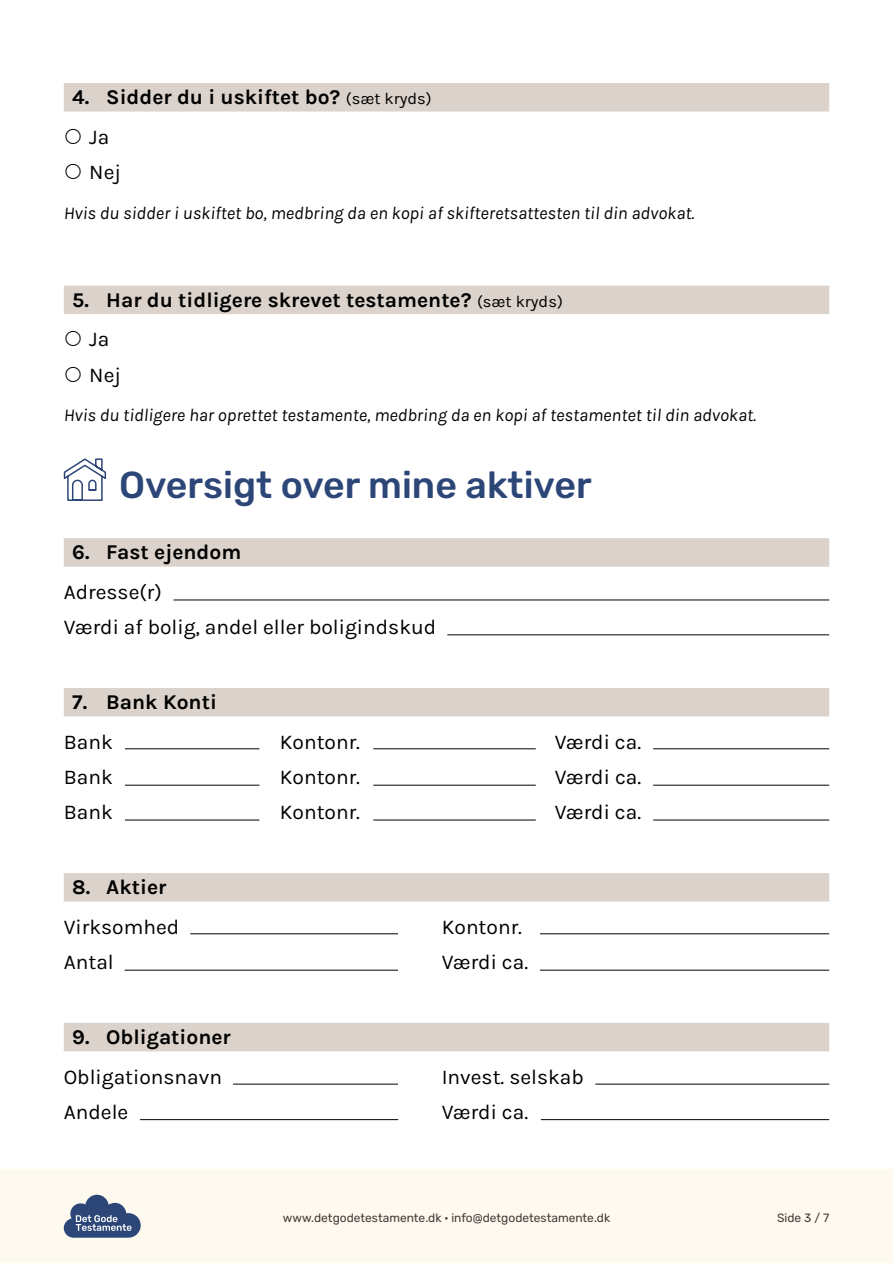
<style>
.page{position:relative;width:893px;height:1263px;background:#fff}
.page>*{position:absolute;margin:0;border:0;box-sizing:border-box;transform-origin:0 0}
.t1{font:500 37.5px "Rubik";color:#2d4678}
.t2{font:21px/35.2px "Karla";color:#000}
.t3{font:700 21px/39.5px "Karla";color:#000}
.t4{font:italic 18px "Karla";color:#000}
.t5{font:12px "Rubik";color:#413c37}
.s1{font-weight:400;font-size:16.5px}
.s2{font-weight:400}
</style>
<div class="page">
<div style="left:0;top:1169px;width:893px;height:94px;background:#fffaf0"></div>
<svg style="left:64px;top:1195px;width:77px;height:43px"></svg>
<div style="left:64px;top:83px;width:765px;height:29px;background:#dad2cb"></div>
<div style="left:64px;top:286px;width:765px;height:28px;background:#dad2cb"></div>
<div style="left:64px;top:538px;width:765px;height:29px;background:#dad2cb"></div>
<div style="left:64px;top:688px;width:765px;height:28px;background:#dad2cb"></div>
<div style="left:64px;top:873px;width:765px;height:28px;background:#dad2cb"></div>
<div style="left:64px;top:1023px;width:765px;height:28px;background:#dad2cb"></div>
<hr style="left:140px;top:1119px;width:258px;height:1px;background:#000">
<hr style="left:541px;top:1119px;width:288px;height:1px;background:#000">
<hr style="left:233px;top:1084px;width:165px;height:1px;background:#000">
<hr style="left:595px;top:1084px;width:234px;height:1px;background:#000">
<hr style="left:125px;top:970px;width:273px;height:1px;background:#000">
<hr style="left:540px;top:970px;width:289px;height:1px;background:#000">
<hr style="left:190px;top:933px;width:208px;height:1px;background:#000">
<hr style="left:540px;top:933px;width:289px;height:1px;background:#000">
<hr style="left:447px;top:634px;width:382px;height:1px;background:#000">
<hr style="left:173px;top:600px;width:656px;height:1px;background:#000">
<hr style="left:125px;top:785px;width:134px;height:1px;background:#000">
<hr style="left:373px;top:785px;width:163px;height:1px;background:#000">
<hr style="left:653px;top:785px;width:176px;height:1px;background:#000">
<hr style="left:125px;top:748px;width:134px;height:1px;background:#000">
<hr style="left:373px;top:748px;width:163px;height:1px;background:#000">
<hr style="left:653px;top:748px;width:176px;height:1px;background:#000">
<hr style="left:125px;top:820px;width:134px;height:1px;background:#000">
<hr style="left:373px;top:820px;width:163px;height:1px;background:#000">
<hr style="left:653px;top:820px;width:176px;height:1px;background:#000">
<svg style="left:63px;top:458px;width:44px;height:43px"></svg>
<p class="t3" style="left:89px;top:78px;width:344px;text-indent:-17px">4. Sidder du i uskiftet bo? <span class="s1">(sæt kryds)<br></span><span class="s2">Ja</span></p>
<p class="t2" style="left:89px;top:155px;width:33px">Nej</p>
<p class="t4" style="left:64px;top:204px;width:632px">Hvis du sidder i uskiftet bo, medbring da en kopi af skifteretsattesten til din advokat.</p>
<p class="t3" style="left:89px;top:280px;width:475px;text-indent:-17px">5. Har du tidligere skrevet testamente? <span class="s1">(sæt kryds)<br></span><span class="s2">Ja</span></p>
<p class="t2" style="left:89px;top:358px;width:33px">Nej</p>
<p class="t4" style="left:64px;top:406px;width:694px">Hvis du tidligere har oprettet testamente, medbring da en kopi af testamentet til din advokat.</p>
<h1 class="t1" style="left:119px;top:468px;width:474px">Oversigt over mine aktiver</h1>
<p class="t3" style="left:72px;top:533px;width:171px">6. Fast ejendom</p>
<p class="t2" style="left:64px;top:575px;width:374px">Adresse(r)<br>Værdi af bolig, andel eller boligindskud</p>
<p class="t3" style="left:72px;top:683px;width:146px">7. Bank Konti</p>
<p class="t2" style="left:64px;top:725px;width:51px">Bank</p>
<p class="t2" style="left:280px;top:725px;width:82px">Kontonr.</p>
<p class="t2" style="left:555px;top:725px;width:88px">Værdi ca.</p>
<p class="t2" style="left:64px;top:760px;width:51px">Bank</p>
<p class="t2" style="left:280px;top:760px;width:82px">Kontonr.</p>
<p class="t2" style="left:555px;top:760px;width:88px">Værdi ca.</p>
<p class="t2" style="left:64px;top:795px;width:51px">Bank</p>
<p class="t2" style="left:280px;top:795px;width:82px">Kontonr.</p>
<p class="t2" style="left:555px;top:795px;width:88px">Værdi ca.</p>
<p class="t3" style="left:72px;top:868px;width:96px">8. Aktier</p>
<p class="t2" style="left:64px;top:910px;width:117px">Virksomhed</p>
<p class="t2" style="left:442px;top:910px;width:82px">Kontonr.</p>
<p class="t2" style="left:64px;top:945px;width:52px">Antal</p>
<p class="t2" style="left:442px;top:945px;width:88px">Værdi ca.</p>
<p class="t3" style="left:72px;top:1018px;width:160px">9. Obligationer</p>
<p class="t2" style="left:64px;top:1059px;width:160px">Obligationsnavn</p>
<p class="t2" style="left:442px;top:1059px;width:144px">Invest. selskab</p>
<p class="t2" style="left:64px;top:1095px;width:66px">Andele</p>
<p class="t2" style="left:442px;top:1095px;width:88px">Værdi ca.</p>
<p class="t5" style="left:283px;top:1212px;width:329px">www.detgodetestamente.dk · info@detgodetestamente.dk</p>
<p class="t5" style="left:777px;top:1212px;width:54px">Side 3 / 7</p>
</div>
